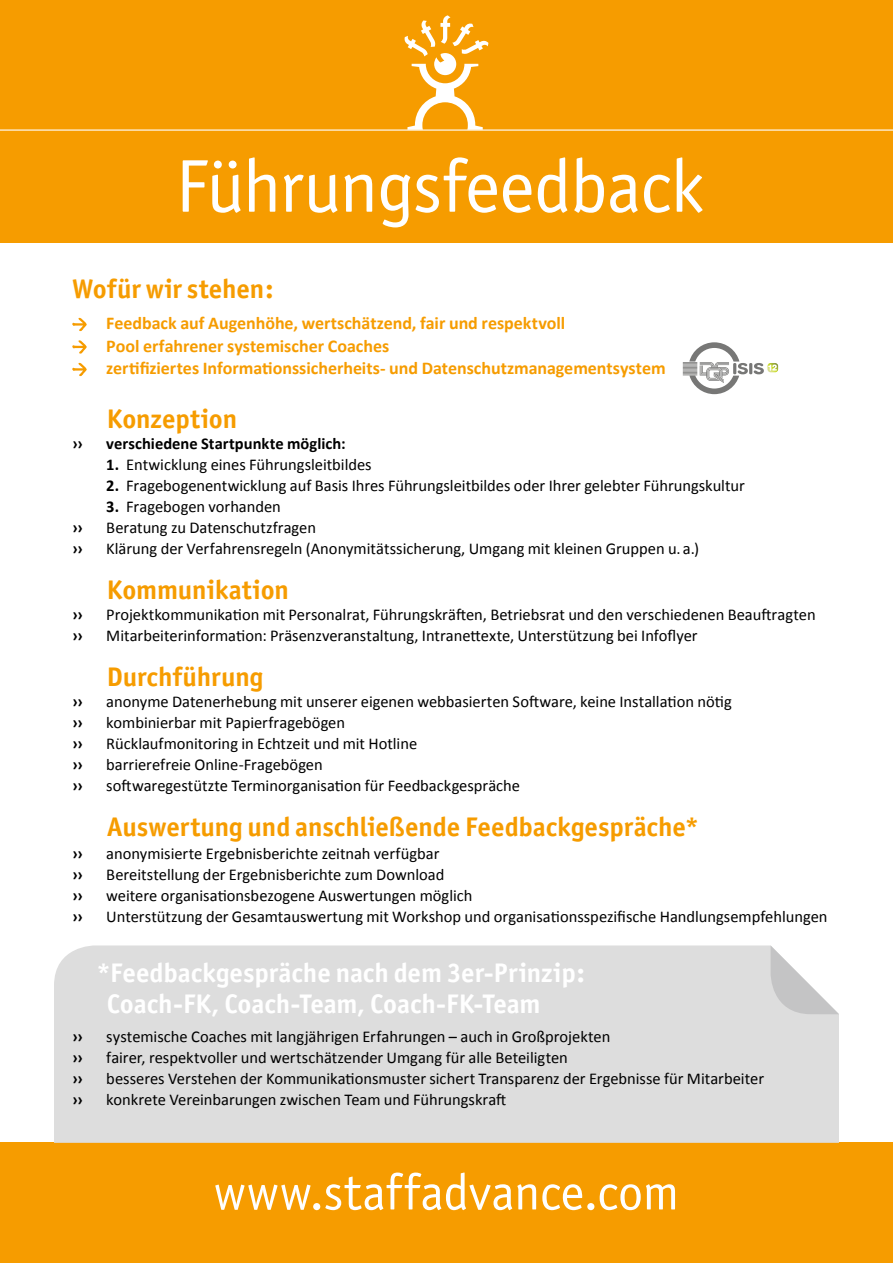
<style>
.page{position:relative;width:893px;height:1263px;background:#fff}
.page>*{position:absolute;margin:0;border:0;box-sizing:border-box;transform-origin:0 0}
.t1{font:75px "Officina Sans";letter-spacing:-.015em;color:#fff}
.t2{font:51px "Officina Sans";letter-spacing:-.01em;color:#fff}
.t3{font:700 27px "Officina Sans";letter-spacing:-.005em;color:#f69c00}
.t4{font:700 27px/31.5px "Officina Sans";letter-spacing:-.005em;color:#fff}
.t5{font:700 18px/22.5px "Calibri";color:#f69c00}
.t6{font:16.5px "Calibri";letter-spacing:-.005em;color:#000}
.t7{font:700 16.5px "Calibri";color:#000}
.s1{font-weight:700}
</style>
<div class="page">
<div style="left:0;top:1143px;width:893px;height:120px;background:#f69c00"></div>
<div style="left:0;top:0;width:893px;height:242px;background:#f69c00"></div>
<div style="left:54px;top:945px;width:785px;height:198px;background:#ddd"></div>
<svg style="left:771px;top:945px;width:68px;height:69px"></svg>
<hr style="left:0;top:129px;width:893px;height:2px;background:#fff">
<svg style="left:404px;top:15px;width:84px;height:115px"></svg>
<svg style="left:72px;top:317px;width:15px;height:15px"></svg>
<svg style="left:72px;top:340px;width:15px;height:14px"></svg>
<svg style="left:72px;top:362px;width:15px;height:15px"></svg>
<svg style="left:683px;top:342px;width:95px;height:52px"></svg>
<h1 class="t1" style="left:176px;top:142px;width:530px">Führungsfeedback</h1>
<h3 class="t3" style="left:72px;top:272px;width:203px">Wofür wir stehen:</h3>
<p class="t5" style="left:106px;top:311px;width:561px">Feedback auf Augenhöhe, wertschätzend, fair und respektvoll<br>Pool erfahrener systemischer Coaches<br>zertifiziertes Informationssicherheits- und Datenschutzmanagementsystem</p>
<h3 class="t3" style="left:107px;top:402px;width:132px">Konzeption</h3>
<p class="t7" style="left:72px;top:433px;width:12px">››</p>
<p class="t7" style="left:106px;top:433px;width:241px">verschiedene Startpunkte möglich:</p>
<p class="t6" style="left:106px;top:454px;width:267px"><span class="s1">1.</span> Entwicklung eines Führungsleitbildes</p>
<p class="t6" style="left:106px;top:475px;width:640px"><span class="s1">2.</span> Fragebogenentwicklung auf Basis Ihres Führungsleitbildes oder Ihrer gelebter Führungskultur</p>
<p class="t6" style="left:106px;top:496px;width:176px"><span class="s1">3.</span> Fragebogen vorhanden</p>
<p class="t7" style="left:72px;top:517px;width:12px">››</p>
<p class="t6" style="left:106px;top:517px;width:211px">Beratung zu Datenschutzfragen</p>
<p class="t7" style="left:72px;top:538px;width:12px">››</p>
<p class="t6" style="left:106px;top:538px;width:594px">Klärung der Verfahrensregeln (Anonymitätssicherung, Umgang mit kleinen Gruppen u. a.)</p>
<h3 class="t3" style="left:107px;top:573px;width:184px">Kommunikation</h3>
<p class="t7" style="left:72px;top:604px;width:12px">››</p>
<p class="t6" style="left:106px;top:604px;width:711px">Projektkommunikation mit Personalrat, Führungskräften, Betriebsrat und den verschiedenen Beauftragten</p>
<p class="t7" style="left:72px;top:625px;width:12px">››</p>
<p class="t6" style="left:106px;top:625px;width:593px">Mitarbeiterinformation: Präsenzveranstaltung, Intranettexte, Unterstützung bei Infoflyer</p>
<h3 class="t3" style="left:107px;top:660px;width:158px">Durchführung</h3>
<p class="t7" style="left:72px;top:691px;width:12px">››</p>
<p class="t6" style="left:106px;top:691px;width:627px">anonyme Datenerhebung mit unserer eigenen webbasierten Software, keine Installation nötig</p>
<p class="t7" style="left:72px;top:712px;width:12px">››</p>
<p class="t6" style="left:106px;top:712px;width:240px">kombinierbar mit Papierfragebögen</p>
<p class="t7" style="left:72px;top:733px;width:12px">››</p>
<p class="t6" style="left:106px;top:733px;width:312px">Rücklaufmonitoring in Echtzeit und mit Hotline</p>
<p class="t7" style="left:72px;top:754px;width:12px">››</p>
<p class="t6" style="left:106px;top:754px;width:218px">barrierefreie Online-Fragebögen</p>
<p class="t7" style="left:72px;top:775px;width:12px">››</p>
<p class="t6" style="left:106px;top:775px;width:415px">softwaregestützte Terminorganisation für Feedbackgespräche</p>
<h3 class="t3" style="left:107px;top:810px;width:594px">Auswertung und anschließende Feedbackgespräche*</h3>
<p class="t7" style="left:72px;top:843px;width:12px">››</p>
<p class="t6" style="left:106px;top:843px;width:335px">anonymisierte Ergebnisberichte zeitnah verfügbar</p>
<p class="t7" style="left:72px;top:864px;width:12px">››</p>
<p class="t6" style="left:106px;top:864px;width:340px">Bereitstellung der Ergebnisberichte zum Download</p>
<p class="t7" style="left:72px;top:885px;width:12px">››</p>
<p class="t6" style="left:106px;top:885px;width:368px">weitere organisationsbezogene Auswertungen möglich</p>
<p class="t7" style="left:72px;top:906px;width:12px">››</p>
<p class="t6" style="left:106px;top:906px;width:723px">Unterstützung der Gesamtauswertung mit Workshop und organisationsspezifische Handlungsempfehlungen</p>
<h3 class="t4" style="left:107px;top:956px;width:480px;text-indent:-10px">*Feedbackgespräche nach dem 3er-Prinzip:<br>Coach-FK, Coach-Team, Coach-FK-Team</h3>
<p class="t7" style="left:72px;top:1026px;width:12px">››</p>
<p class="t6" style="left:106px;top:1026px;width:506px">systemische Coaches mit langjährigen Erfahrungen – auch in Großprojekten</p>
<p class="t7" style="left:72px;top:1047px;width:12px">››</p>
<p class="t6" style="left:106px;top:1047px;width:463px">fairer, respektvoller und wertschätzender Umgang für alle Beteiligten</p>
<p class="t7" style="left:72px;top:1068px;width:12px">››</p>
<p class="t6" style="left:106px;top:1068px;width:659px">besseres Verstehen der Kommunikationsmuster sichert Transparenz der Ergebnisse für Mitarbeiter</p>
<p class="t7" style="left:72px;top:1089px;width:12px">››</p>
<p class="t6" style="left:106px;top:1089px;width:402px">konkrete Vereinbarungen zwischen Team und Führungskraft</p>
<h2 class="t2" style="left:213px;top:1162px;width:467px">www.staffadvance.com</h2>
</div>
